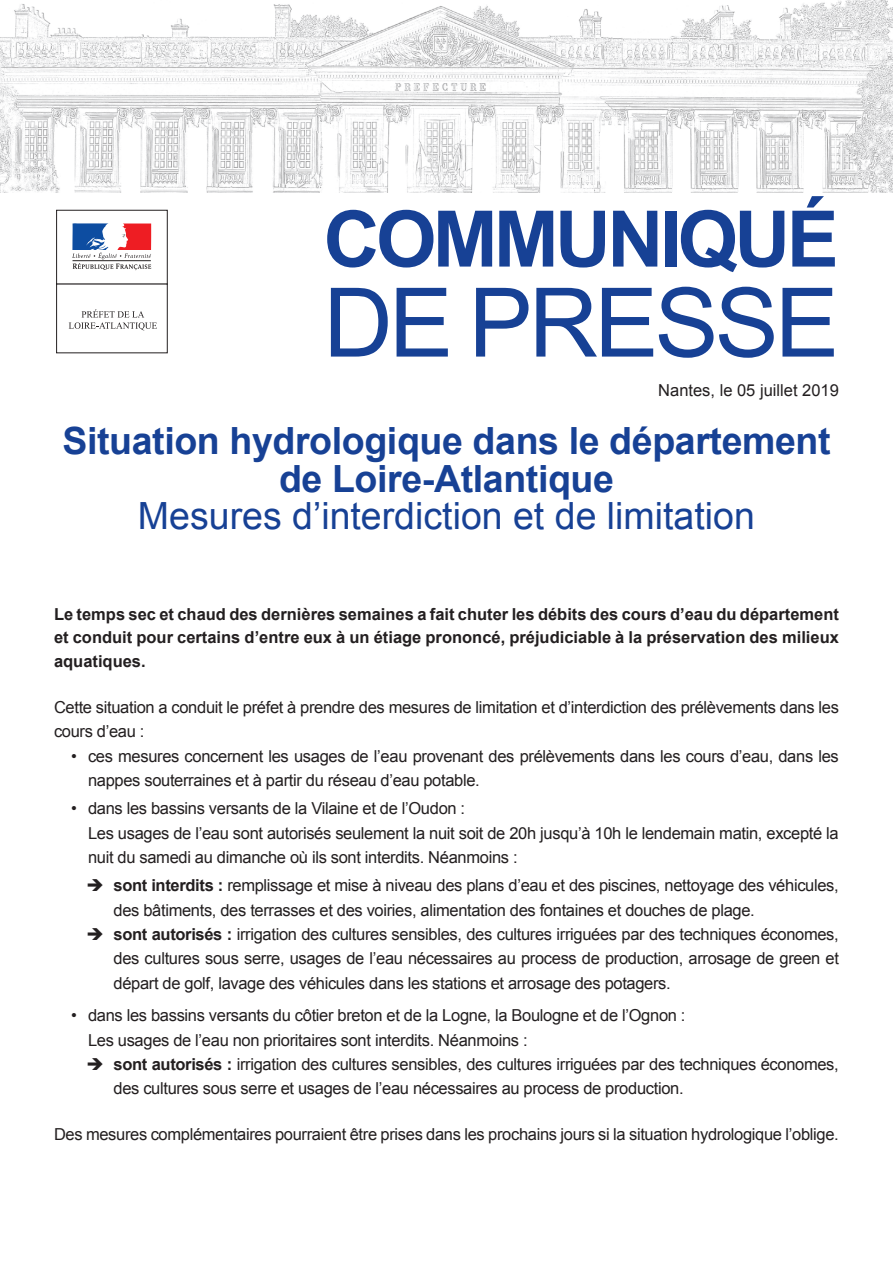
<style>
.page{position:relative;width:893px;height:1263px;background:#fff}
.page>*{position:absolute;margin:0;border:0;box-sizing:border-box;transform-origin:0 0}
.t1{font:96px "Arial";letter-spacing:-.04em;color:#174195}
.t2{font:700 78px "Arial";letter-spacing:-.05em;color:#174195}
.t3{font:700 37.5px/37.5px "Arial";letter-spacing:-.01em;color:#174195;text-align:center}
.t4{font:37.5px "Arial";color:#174195}
.t5{font:16.5px/24.3px "Arial";letter-spacing:-.02em;color:#231f20}
.t6{font:700 16.5px/23.7px "Arial";color:#231f20;text-align:justify}
.t7{font:16.5px "Arial";color:#231f20}
.s1{font-weight:700}
</style>
<div class="page">
<img style="left:0;top:0;width:893px;height:192px">
<div style="left:56px;top:210px;width:112px;height:75px;border:1px solid #231f20"></div>
<div style="left:56px;top:284px;width:112px;height:69px;border:1px solid #231f20"></div>
<svg style="left:69px;top:309px;width:88px;height:21px"></svg>
<svg style="left:72px;top:224px;width:79px;height:46px"></svg>
<p class="t2" style="left:323px;top:187px;width:517px">COMMUNIQUÉ</p>
<p class="t1" style="left:323px;top:260px;width:517px">DE PRESSE</p>
<p class="t7" style="left:658px;top:380px;width:182px">Nantes, le 05 juillet 2019</p>
<p class="t3" style="left:62px;top:423px;width:770px">Situation hydrologique dans le département de Loire-Atlantique</p>
<p class="t4" style="left:138px;top:491px;width:618px">Mesures d’interdiction et de limitation</p>
<p class="t6" style="left:54px;top:603px;width:786px">Le temps sec et chaud des dernières semaines a fait chuter les débits des cours d’eau du département et conduit pour certains d’entre eux à un étiage prononcé, préjudiciable à la préservation des milieux aquatiques.</p>
<p class="t5" style="left:54px;top:695px;width:786px">Cette situation a conduit le préfet à prendre des mesures de limitation et d’interdiction des prélèvements dans les cours d’eau :</p>
<p class="t5" style="left:88px;top:744px;width:752px;text-indent:-17px">• ces mesures concernent les usages de l’eau provenant des prélèvements dans les cours d’eau, dans les nappes souterraines et à partir du réseau d’eau potable.</p>
<p class="t5" style="left:71px;top:796px;width:396px">• dans les bassins versants de la Vilaine et de l’Oudon :</p>
<p class="t5" style="left:88px;top:821px;width:752px">Les usages de l’eau sont autorisés seulement la nuit soit de 20h jusqu’à 10h le lendemain matin, excepté la nuit du samedi au dimanche où ils sont interdits. Néanmoins :</p>
<p class="t5" style="left:114px;top:874px;width:727px"><span class="s1">sont interdits :</span> remplissage et mise à niveau des plans d’eau et des piscines, nettoyage des véhicules, des bâtiments, des terrasses et des voiries, alimentation des fontaines et douches de plage.</p>
<p class="t5" style="left:114px;top:922px;width:727px;text-align:justify"><span class="s1">sont autorisés :</span> irrigation des cultures sensibles, des cultures irriguées par des techniques économes, des cultures sous serre, usages de l’eau nécessaires au process de production, arrosage de green et départ de golf, lavage des véhicules dans les stations et arrosage des potagers.</p>
<p class="t5" style="left:71px;top:1003px;width:616px">• dans les bassins versants du côtier breton et de la Logne, la Boulogne et de l’Ognon :</p>
<p class="t5" style="left:88px;top:1028px;width:441px">Les usages de l’eau non prioritaires sont interdits. Néanmoins :</p>
<p class="t5" style="left:114px;top:1052px;width:727px"><span class="s1">sont autorisés :</span> irrigation des cultures sensibles, des cultures irriguées par des techniques économes, des cultures sous serre et usages de l’eau nécessaires au process de production.</p>
<p class="t5" style="left:54px;top:1122px;width:786px">Des mesures complémentaires pourraient être prises dans les prochains jours si la situation hydrologique l’oblige.</p>
</div>
